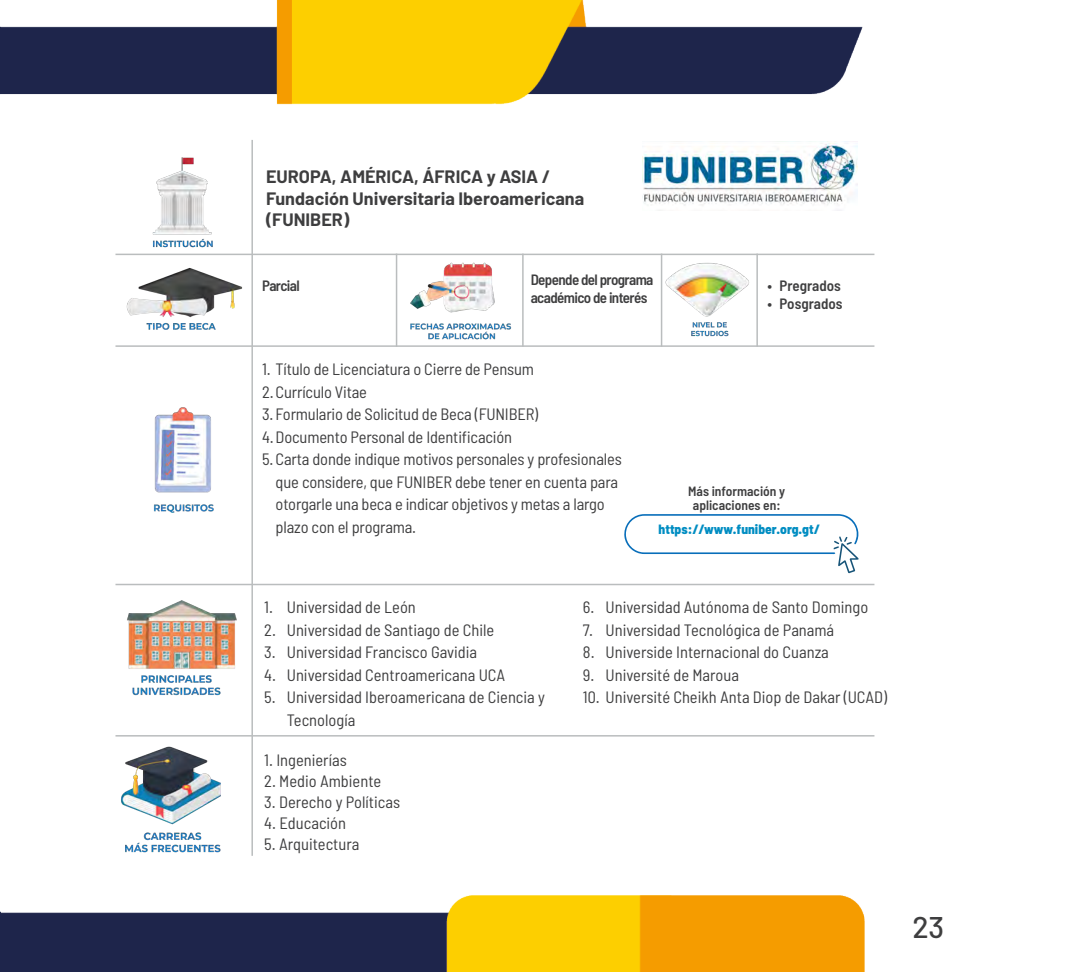
<style>
.page{position:relative;width:1080px;height:972px;background:#fff}
.page>*{position:absolute;margin:0;border:0;box-sizing:border-box;transform-origin:0 0}
.t1{font:500 30px "Barlow";color:#3e3e3f}
.t2{font:700 18px/21.6px "Barlow";color:#3e3e3f}
.t3{font:semi-condensed 16.5px/22.5px "Barlow";color:#3e3e3f}
.t4{font:600 semi-condensed 15px/18px "Barlow";letter-spacing:-.04em;color:#3e3e3f}
.t5{font:600 semi-condensed 15px "Barlow";color:#3e3e3f}
.t6{font:600 semi-condensed 13.5px/13.5px "Barlow";color:#3e3e3f;text-align:center}
.t7{font:800 semi-condensed 13.5px "Barlow";color:#008dc2}
</style>
<div class="page">
<img style="left:1px;top:0;width:874px;height:972px">
<img style="left:0;top:0;width:1px;height:972px">
<img style="left:143px;top:154px;width:80px;height:99px">
<img style="left:121px;top:597px;width:120px;height:104px">
<img style="left:405px;top:258px;width:113px;height:87px">
<img style="left:118px;top:744px;width:106px;height:114px">
<img style="left:145px;top:407px;width:79px;height:112px">
<img style="left:123px;top:266px;width:123px;height:70px">
<img style="left:664px;top:258px;width:90px;height:83px">
<hr style="left:251px;top:140px;width:2px;height:716px;background:#babdbe">
<hr style="left:115px;top:254px;width:759px;height:1px;background:#babdbe">
<hr style="left:396px;top:254px;width:1px;height:93px;background:#babdbe">
<hr style="left:522px;top:254px;width:2px;height:93px;background:#babdbe">
<hr style="left:661px;top:254px;width:1px;height:93px;background:#babdbe">
<hr style="left:756px;top:254px;width:2px;height:93px;background:#babdbe">
<hr style="left:115px;top:345px;width:759px;height:2px;background:#babdbe">
<hr style="left:115px;top:584px;width:759px;height:1px;background:#babdbe">
<hr style="left:115px;top:735px;width:759px;height:2px;background:#babdbe">
<img style="left:643px;top:142px;width:214px;height:69px">
<svg style="left:623px;top:514px;width:237px;height:59px"></svg>
<p class="t2" style="left:266px;top:166px;width:320px">EUROPA, AMÉRICA, ÁFRICA y ASIA /<br>Fundación Universitaria Iberoamericana (FUNIBER)</p>
<p class="t4" style="left:262px;top:276px;width:39px">Parcial</p>
<p class="t4" style="left:531px;top:270px;width:124px">Depende del programa académico de interés</p>
<p class="t5" style="left:768px;top:276px;width:75px">• Pregrados</p>
<p class="t5" style="left:768px;top:294px;width:76px">• Posgrados</p>
<p class="t3" style="left:262px;top:358px;width:273px">1. Título de Licenciatura o Cierre de Pensum<br>2.Currículo Vitae</p>
<p class="t3" style="left:262px;top:403px;width:278px">3. Formulario de Solicitud de Beca (FUNIBER)</p>
<p class="t3" style="left:262px;top:425px;width:252px">4.Documento Personal de Identificación</p>
<p class="t3" style="left:262px;top:448px;width:361px">5.Carta donde indique motivos personales y profesionales</p>
<p class="t3" style="left:276px;top:470px;width:344px">que considere, que FUNIBER debe tener en cuenta para</p>
<p class="t3" style="left:276px;top:493px;width:331px">otorgarle una beca e indicar objetivos y metas a largo</p>
<p class="t3" style="left:276px;top:515px;width:142px">plazo con el programa.</p>
<p class="t6" style="left:688px;top:484px;width:99px">Más información y aplicaciones en:</p>
<p class="t7" style="left:659px;top:520px;width:163px">https://www.funiber.org.gt/</p>
<p class="t3" style="left:264px;top:596px;width:153px">1. Universidad de León</p>
<p class="t3" style="left:264px;top:618px;width:231px">2. Universidad de Santiago de Chile</p>
<p class="t3" style="left:264px;top:641px;width:214px">3. Universidad Francisco Gavidia</p>
<p class="t3" style="left:264px;top:663px;width:242px">4. Universidad Centroamericana UCA</p>
<p class="t3" style="left:287px;top:686px;width:260px;text-indent:-23px">5. Universidad Iberoamericana de Ciencia y<br>Tecnología</p>
<p class="t3" style="left:264px;top:748px;width:84px">1. Ingenierías</p>
<p class="t3" style="left:264px;top:769px;width:118px">2. Medio Ambiente</p>
<p class="t3" style="left:264px;top:790px;width:137px">3. Derecho y Políticas</p>
<p class="t3" style="left:264px;top:811px;width:83px">4. Educación</p>
<p class="t3" style="left:264px;top:832px;width:97px">5. Arquitectura</p>
<p class="t3" style="left:583px;top:596px;width:287px">6. Universidad Autónoma de Santo Domingo</p>
<p class="t3" style="left:583px;top:618px;width:253px">7. Universidad Tecnológica de Panamá</p>
<p class="t3" style="left:583px;top:641px;width:247px">8. Universide Internacional do Cuanza</p>
<p class="t3" style="left:583px;top:663px;width:158px">9. Université de Maroua</p>
<p class="t3" style="left:583px;top:686px;width:306px">10. Université Cheikh Anta Diop de Dakar (UCAD)</p>
<p class="t1" style="left:913px;top:909px;width:33px">23</p>
</div>
